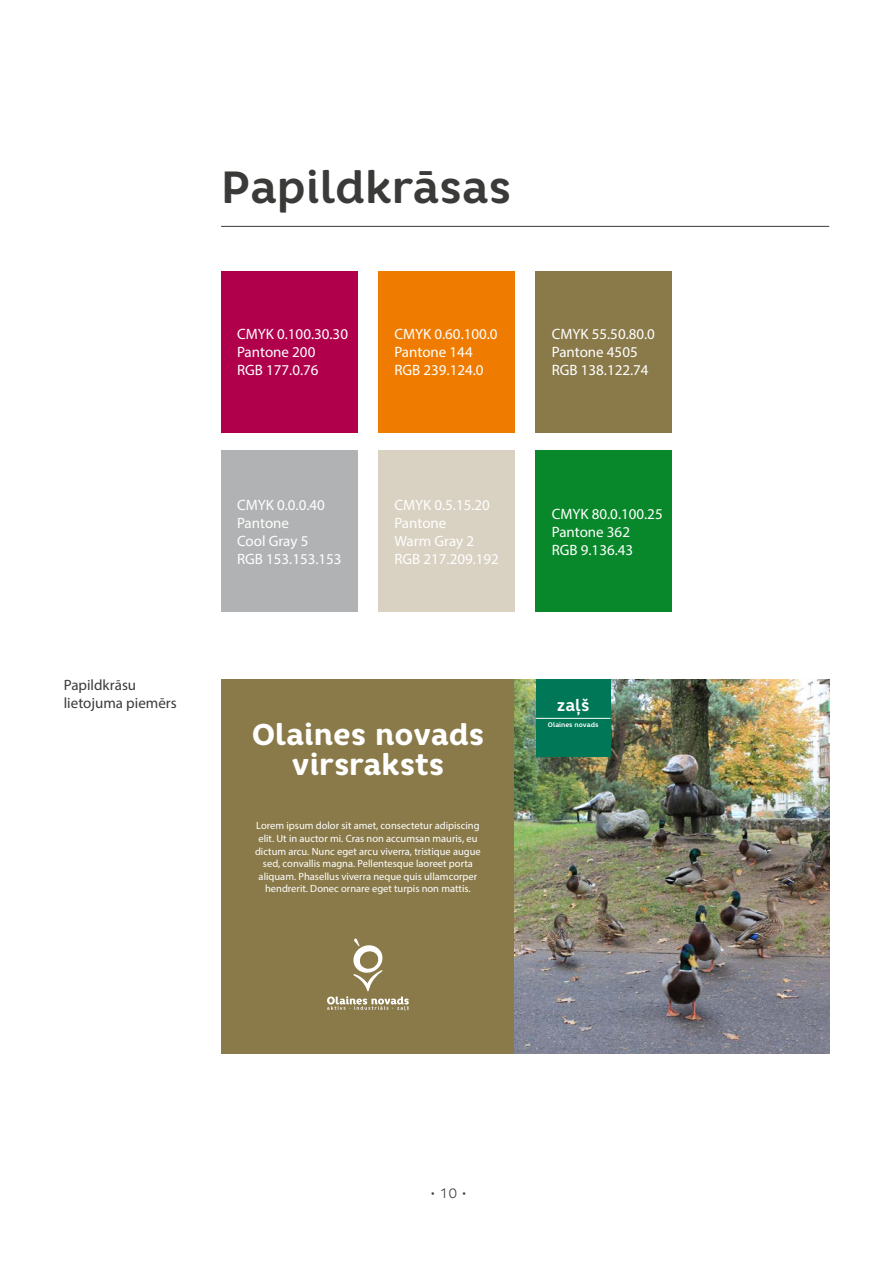
<style>
.page{position:relative;width:893px;height:1263px;background:#fff}
.page>*{position:absolute;margin:0;border:0;box-sizing:border-box;transform-origin:0 0}
.t1{font:700 45px "Core Rhino 65";color:#3a3a39}
.t2{font:800 30px/30px "Core Rhino 75";color:#fff;text-align:center}
.t3{font:700 16.5px "Core Rhino 65";color:#fff}
.t4{font:15px/18px "Myriad Pro";color:#fff}
.t5{font:15px/18px "Myriad Pro";color:#3a3a39}
.t6{font:300 13.5px "Core Rhino 35";color:#3a3a39}
.t7{font:10.5px/12.6px "Myriad Pro";color:#fff;text-align:center}
.t8{font:700 6.6px "Core Rhino 65";letter-spacing:-.005em;color:#fff}
</style>
<div class="page">
<div style="left:221px;top:450px;width:136px;height:162px;background:#b1b2b3"></div>
<div style="left:536px;top:450px;width:136px;height:162px;background:#09882b"></div>
<div style="left:378px;top:450px;width:136px;height:162px;background:#d9d1c1"></div>
<div style="left:536px;top:271px;width:136px;height:161px;background:#8a7a4a"></div>
<div style="left:221px;top:271px;width:136px;height:161px;background:#b0004c"></div>
<div style="left:378px;top:271px;width:136px;height:161px;background:#ef7c00"></div>
<hr style="left:221px;top:226px;width:608px;height:1px;background:#3a3a39">
<div style="left:221px;top:679px;width:608px;height:374px;background:#8a7a4a"></div>
<img style="left:514px;top:679px;width:315px;height:374px">
<svg style="left:327px;top:938px;width:82px;height:73px"></svg>
<div style="left:536px;top:679px;width:74px;height:78px;background:#007757"></div>
<hr style="left:536px;top:718px;width:74px;height:1px;background:#fff">
<h1 class="t1" style="left:221px;top:158px;width:291px">Papildkrāsas</h1>
<h3 class="t4" style="left:237px;top:325px;width:112px">CMYK 0.100.30.30<br>Pantone 200<br>RGB 177.0.76</h3>
<h3 class="t4" style="left:394px;top:325px;width:105px">CMYK 0.60.100.0<br>Pantone 144<br>RGB 239.124.0</h3>
<h3 class="t4" style="left:552px;top:325px;width:105px">CMYK 55.50.80.0<br>Pantone 4505<br>RGB 138.122.74</h3>
<h3 class="t5" style="left:64px;top:676px;width:114px">Papildkrāsu lietojuma piemērs</h3>
<h3 class="t4" style="left:237px;top:495px;width:106px">CMYK 0.0.0.40<br>Pantone<br>Cool Gray 5<br>RGB 153.153.153</h3>
<h3 class="t4" style="left:394px;top:495px;width:106px">CMYK 0.5.15.20<br>Pantone<br>Warm Gray 2<br>RGB 217.209.192</h3>
<h3 class="t4" style="left:552px;top:504px;width:112px">CMYK 80.0.100.25<br>Pantone 362<br>RGB 9.136.43</h3>
<h2 class="t2" style="left:252px;top:719px;width:234px">Olaines novads virsraksts</h2>
<p class="t7" style="left:255px;top:819px;width:227px">Lorem ipsum dolor sit amet, consectetur adipiscing elit. Ut in auctor mi. Cras non accumsan mauris, eu dictum arcu. Nunc eget arcu viverra, tristique augue sed, convallis magna. Pellentesque laoreet porta aliquam. Phasellus viverra neque quis ullamcorper hendrerit. Donec ornare eget turpis non mattis.</p>
<h3 class="t3" style="left:557px;top:695px;width:34px">zaļš</h3>
<p class="t8" style="left:548px;top:721px;width:52px">Olaines novads</p>
<p class="t6" style="left:430px;top:1184px;width:38px">• 10 •</p>
</div>
